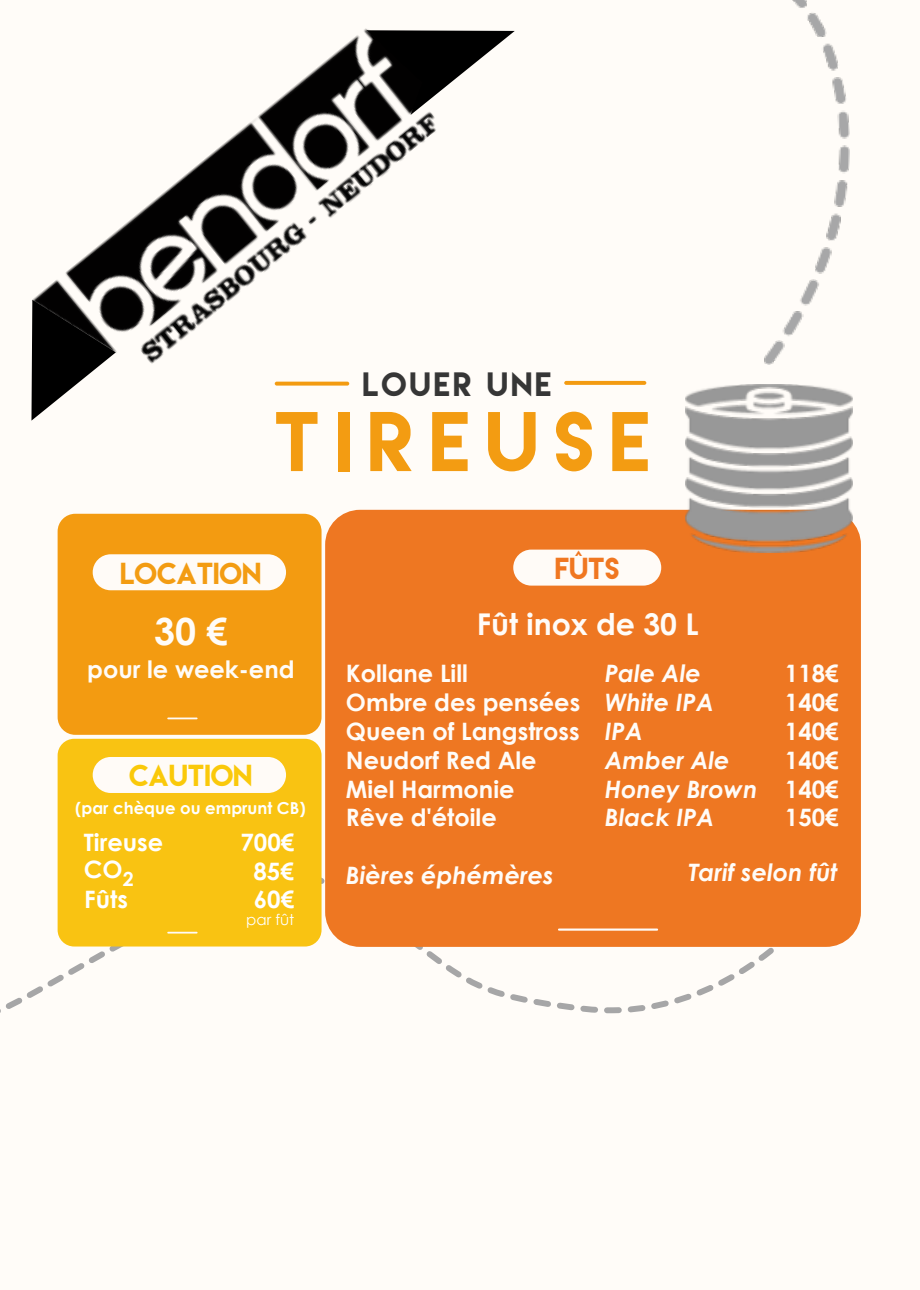
<style>
.page{position:relative;width:920px;height:1290px;background:#fff}
.page>*{position:absolute;margin:0;border:0;box-sizing:border-box;transform-origin:0 0}
.t1{font:75px "Lemon Milk";letter-spacing:.2em;color:#f39c12}
.t2{font:700 37.5px "Century Gothic";color:#fffcf8}
.t3{font:700 30px "Century Gothic";color:#fffcf8}
.t4{font:30px "Lemon Milk";letter-spacing:.1em;color:#363636}
.t5{font:27px "Lemon Milk";color:#f39c12}
.t6{font:27px "Lemon Milk";color:#fac90a}
.t7{font:27px "Lemon Milk";color:#f07721}
.t8{font:700 24px/28.8px "Century Gothic";color:#fffcf8}
.t9{font:italic 700 24px/28.8px "Century Gothic";color:#fffcf8}
.t10{font:700 24px/28.7px "Century Gothic";color:#fff;text-align:center}
.t11{font:700 16.5px "Century Gothic";color:#fff}
.t12{font:15px "Century Gothic";color:#fff}
</style>
<div class="page">
<svg style="left:0;top:832px;width:774px;height:182px"></svg>
<div style="left:58px;top:514px;width:263px;height:221px;background:#f39b11;border-radius:18px"></div>
<div style="left:58px;top:739px;width:263px;height:207px;background:#f9c312;border-radius:17px"></div>
<div style="left:325px;top:510px;width:536px;height:437px;background:#e72;border-radius:35px"></div>
<svg style="left:564px;top:381px;width:82px;height:4px"></svg>
<div style="left:93px;top:554px;width:193px;height:36px;background:#fffbf7;border-radius:18px"></div>
<hr style="left:167px;top:717px;width:31px;height:2px;background:#fffbf7">
<div style="left:93px;top:757px;width:193px;height:36px;background:#fffbf7;border-radius:18px"></div>
<hr style="left:167px;top:932px;width:31px;height:1px;background:#fffbf7">
<hr style="left:558px;top:928px;width:100px;height:3px;background:#fffbf7">
<div style="left:513px;top:550px;width:148px;height:36px;background:#fffbf7;border-radius:18px"></div>
<img style="left:764px;top:0;width:85px;height:365px">
<img style="left:685px;top:384px;width:167px;height:168px">
<img style="left:31px;top:28px;width:406px;height:393px">
<svg style="left:366px;top:30px;width:149px;height:85px"></svg>
<p class="t4" style="left:362px;top:368px;width:191px">LOUER UNE</p>
<h1 class="t1" style="left:274px;top:401px;width:378px">TIREUSE</h1>
<p class="t5" style="left:120px;top:558px;width:143px">LOCATION</p>
<p class="t7" style="left:555px;top:554px;width:66px">FÛTS</p>
<h2 class="t2" style="left:154px;top:617px;width:75px">30 €</h2>
<p class="t8" style="left:87px;top:657px;width:209px">pour le week-end</p>
<p class="t6" style="left:129px;top:761px;width:125px">CAUTION</p>
<p class="t11" style="left:75px;top:802px;width:232px">(par chèque ou emprunt CB)</p>
<p class="t10" style="left:84px;top:830px;width:81px">Tireuse</p>
<p class="t10" style="left:240px;top:830px;width:55px">700€<br>85€<br>60€</p>
<p class="t10" style="left:84px;top:857px;width:51px;line-height:29.8px;text-align:left">CO<sub>2<br></sub>Fûts</p>
<p class="t12" style="left:246px;top:913px;width:50px">par fût</p>
<p class="t3" style="left:477px;top:612px;width:223px">Fût inox de 30 L</p>
<p class="t8" style="left:346px;top:661px;width:236px">Kollane Lill<br>Ombre des pensées<br>Queen of Langstross<br>Neudorf Red Ale<br>Miel Harmonie<br>Rêve d'étoile</p>
<p class="t9" style="left:346px;top:863px;width:209px">Bières éphémères</p>
<p class="t9" style="left:605px;top:661px;width:154px">Pale Ale<br>White IPA<br>IPA<br>Amber Ale<br>Honey Brown<br>Black IPA</p>
<p class="t8" style="left:785px;top:661px;width:55px;text-align:justify">118€ 140€ 140€ 140€ 140€ 150€</p>
<p class="t9" style="left:688px;top:861px;width:151px">Tarif selon fût</p>
</div>
